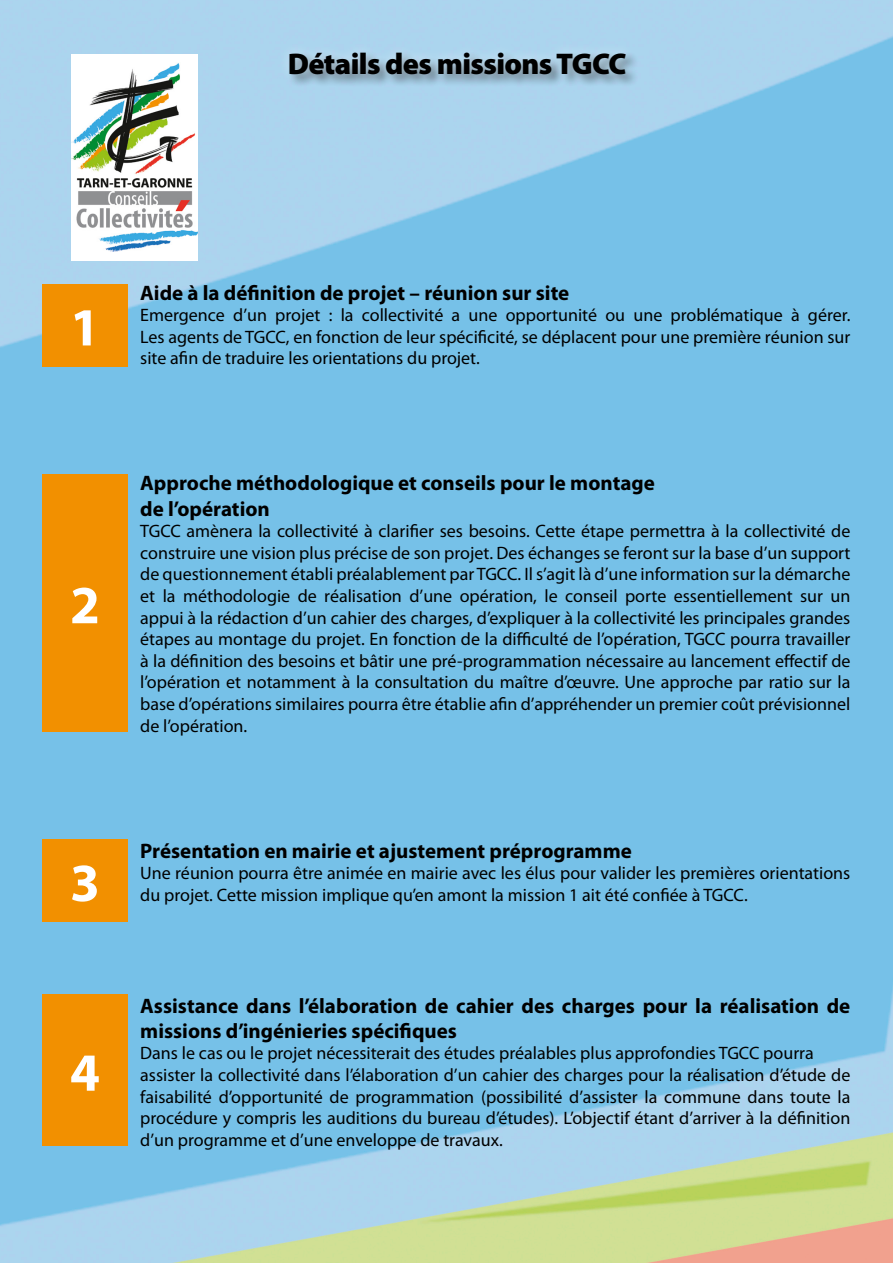
<style>
.page{position:relative;width:893px;height:1263px;background:#fff}
.page>*{position:absolute;margin:0;border:0;box-sizing:border-box;transform-origin:0 0}
.t1{font:700 54px "Myriad Pro";color:#fff}
.t2{font:900 30px "Myriad Pro";letter-spacing:-.02em;color:#000}
.t3{font:700 21px/25.2px "Myriad Pro";color:#000}
.t4{font:18px/21.6px "Myriad Pro";color:#000;text-align:justify}
</style>
<div class="page">
<img style="left:0;top:0;width:893px;height:1263px">
<div style="left:42px;top:284px;width:86px;height:83px;background:#f29000"></div>
<div style="left:42px;top:474px;width:86px;height:258px;background:#f29000"></div>
<div style="left:42px;top:995px;width:86px;height:151px;background:#f29000"></div>
<div style="left:42px;top:839px;width:86px;height:83px;background:#f29000"></div>
<div style="left:287px;top:50px;width:352px;height:38px;background:#aad2ed"></div>
<div style="left:278px;top:41px;width:358px;height:44px;background:#fff;opacity:.43"></div>
<div style="left:71px;top:54px;width:127px;height:206px;background:#fff"></div>
<img style="left:71px;top:63px;width:127px;height:188px">
<p class="t2" style="left:288px;top:46px;width:340px">Détails des missions TGCC</p>
<p class="t1" style="left:70px;top:292px;width:31px">1</p>
<p class="t1" style="left:70px;top:570px;width:31px">2</p>
<p class="t3" style="left:140px;top:279px;width:431px">Aide à la définition de projet – réunion sur site</p>
<p class="t4" style="left:140px;top:304px;width:712px">Emergence d’un projet : la collectivité a une opportunité ou une problématique à gérer.</p>
<p class="t4" style="left:140px;top:326px;width:712px">Les agents de TGCC, en fonction de leur spécificité, se déplacent pour une première réunion sur site afin de traduire les orientations du projet.</p>
<p class="t3" style="left:140px;top:470px;width:516px">Approche méthodologique et conseils pour le montage</p>
<p class="t3" style="left:140px;top:495px;width:131px">de l’opération</p>
<p class="t4" style="left:140px;top:520px;width:712px">TGCC amènera la collectivité à clarifier ses besoins. Cette étape permettra à la collectivité de construire une vision plus précise de son projet. Des échanges se feront sur la base d’un support de questionnement établi préalablement par TGCC. Il s’agit là d’une information sur la démarche et la méthodologie de réalisation d’une opération, le conseil porte essentiellement sur un</p>
<p class="t4" style="left:140px;top:606px;width:712px">appui à la rédaction d’un cahier des charges, d’expliquer à la collectivité les principales grandes étapes au montage du projet. En fonction de la difficulté de l’opération, TGCC pourra travailler à la définition des besoins et bâtir une pré-programmation nécessaire au lancement effectif de l’opération et notamment à la consultation du maître d’œuvre. Une approche par ratio sur la base d’opérations similaires pourra être établie afin d’appréhender un premier coût prévisionnel de l’opération.</p>
<p class="t1" style="left:70px;top:848px;width:31px">3</p>
<p class="t1" style="left:70px;top:1037px;width:31px">4</p>
<p class="t3" style="left:140px;top:837px;width:493px">Présentation en mairie et ajustement préprogramme</p>
<p class="t4" style="left:140px;top:862px;width:712px">Une réunion pourra être animée en mairie avec les élus pour valider les premières orientations du projet. Cette mission implique qu’en amont la mission 1 ait été confiée à TGCC.</p>
<p class="t3" style="left:140px;top:992px;width:712px">Assistance dans l’élaboration de cahier des charges pour la réalisation de missions d’ingénieries spécifiques</p>
<p class="t4" style="left:140px;top:1042px;width:675px">Dans le cas ou le projet nécessiterait des études préalables plus approfondies TGCC pourra</p>
<p class="t4" style="left:140px;top:1064px;width:712px">assister la collectivité dans l’élaboration d’un cahier des charges pour la réalisation d’étude de faisabilité d’opportunité de programmation (possibilité d’assister la commune dans toute la procédure y compris les auditions du bureau d’études). L’objectif étant d’arriver à la définition d’un programme et d’une enveloppe de travaux.</p>
</div>
